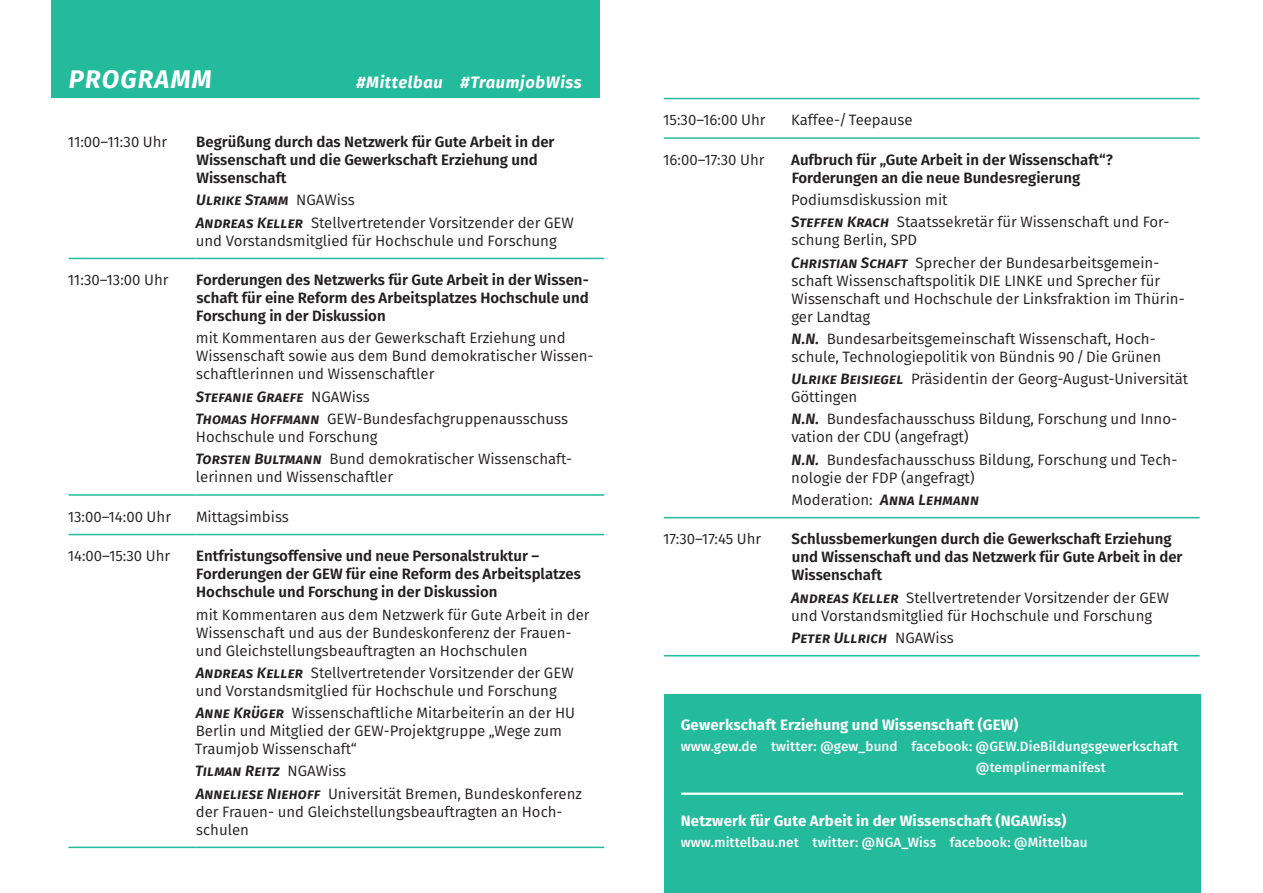
<style>
.page{position:relative;width:1263px;height:893px;background:#fff}
.page>*{position:absolute;margin:0;border:0;box-sizing:border-box;transform-origin:0 0}
.t1{font:italic 700 25.5px "Fira Sans";letter-spacing:.05em;color:#fff}
.t2{font:italic 700 16.5px "Fira Sans";letter-spacing:.04em;color:#fff}
.t3{font:15px/18px "Fira Sans";color:#231f20}
.t4{font:600 15px/18px "Fira Sans";color:#231f20}
.t5{font:700 15px "Fira Sans";letter-spacing:.01em;color:#fff}
.t6{font:italic 600 15px "Fira Sans";letter-spacing:.01em;color:#231f20}
.t7{font:500 13.5px/21px "Fira Sans";letter-spacing:.01em;color:#fff}
.s1{font-weight:600;font-style:italic}
.s2{font-weight:400;font-style:normal}
</style>
<div class="page">
<div style="left:51px;top:0;width:549px;height:98px;background:#24bb9d"></div>
<hr style="left:68px;top:534px;width:128px;height:1px;background:#24bb9d">
<hr style="left:196px;top:534px;width:408px;height:1px;background:#24bb9d">
<hr style="left:196px;top:258px;width:408px;height:1px;background:#24bb9d">
<hr style="left:196px;top:494px;width:408px;height:2px;background:#24bb9d">
<hr style="left:68px;top:258px;width:128px;height:1px;background:#24bb9d">
<hr style="left:68px;top:494px;width:128px;height:2px;background:#24bb9d">
<hr style="left:68px;top:847px;width:128px;height:1px;background:#24bb9d">
<hr style="left:196px;top:847px;width:408px;height:1px;background:#24bb9d">
<hr style="left:664px;top:137px;width:127px;height:2px;background:#24bb9d">
<hr style="left:664px;top:517px;width:127px;height:1px;background:#24bb9d">
<hr style="left:791px;top:137px;width:408px;height:2px;background:#24bb9d">
<hr style="left:791px;top:517px;width:408px;height:1px;background:#24bb9d">
<hr style="left:664px;top:98px;width:127px;height:1px;background:#24bb9d">
<hr style="left:791px;top:98px;width:408px;height:1px;background:#24bb9d">
<hr style="left:664px;top:655px;width:127px;height:1px;background:#24bb9d">
<hr style="left:791px;top:655px;width:408px;height:1px;background:#24bb9d">
<div style="left:664px;top:695px;width:536px;height:198px;background:#24bb9d"></div>
<hr style="left:681px;top:793px;width:502px;height:2px;background:#fff">
<h1 class="t1" style="left:69px;top:57px;width:144px">PROGRAMM</h1>
<p class="t2" style="left:357px;top:68px;width:227px">#Mittelbau #TraumjobWiss</p>
<p class="t3" style="left:68px;top:131px;width:101px">11:00–11:30 Uhr</p>
<p class="t4" style="left:196px;top:131px;width:360px">Begrüßung durch das Netzwerk für Gute Arbeit in der<br>Wissenschaft und die Gewerkschaft Erziehung und<br>Wissenschaft</p>
<p class="t3" style="left:196px;top:187px;width:380px;line-height:22.2px"><span class="s1">Ulrike Stamm</span> NGAWiss<br><span class="s1">Andreas Keller</span> Stellvertretender Vorsitzender der GEW</p>
<p class="t3" style="left:196px;top:230px;width:362px">und Vorstandsmitglied für Hochschule und Forschung</p>
<p class="t3" style="left:68px;top:269px;width:102px">11:30–13:00 Uhr</p>
<p class="t4" style="left:196px;top:269px;width:394px;text-align:justify">Forderungen des Netzwerks für Gute Arbeit in der Wissen&shy;schaft für eine Reform des Arbeitsplatzes Hochschule und Forschung in der Diskussion</p>
<p class="t3" style="left:196px;top:328px;width:397px">mit Kommentaren aus der Gewerkschaft Erziehung und<br>Wissenschaft sowie aus dem Bund demokratischer Wissen&shy;schaftlerinnen und Wissenschaftler</p>
<p class="t3" style="left:195px;top:384px;width:374px;line-height:22.2px"><span class="s1">Stefanie Graefe</span> NGAWiss<br><span class="s1">Thomas Hoffmann</span> GEW-Bundesfachgruppenausschuss</p>
<p class="t3" style="left:195px;top:424px;width:376px;line-height:22.2px">Hochschule und Forschung<br><span class="s1">Torsten Bultmann</span> Bund demokratischer Wissenschaft-</p>
<p class="t3" style="left:196px;top:466px;width:199px">lerinnen und Wissenschaftler</p>
<p class="t3" style="left:68px;top:506px;width:105px">13:00–14:00 Uhr</p>
<p class="t3" style="left:196px;top:506px;width:94px">Mittagsimbiss</p>
<p class="t3" style="left:68px;top:545px;width:104px">14:00–15:30 Uhr</p>
<p class="t4" style="left:196px;top:545px;width:386px">Entfristungsoffensive und neue Personalstruktur –<br>Forderungen der GEW für eine Reform des Arbeitsplatzes<br>Hochschule und Forschung in der Diskussion</p>
<p class="t3" style="left:196px;top:604px;width:395px">mit Kommentaren aus dem Netzwerk für Gute Arbeit in der<br>Wissenschaft und aus der Bundeskonferenz der Frauen&shy;und Gleichstellungsbeauftragten an Hochschulen</p>
<p class="t3" style="left:196px;top:662px;width:379px"><span class="s1">Andreas Keller</span> Stellvertretender Vorsitzender der GEW und Vorstandsmitglied für Hochschule und Forschung</p>
<p class="t3" style="left:195px;top:702px;width:382px"><span class="s1">Anne Krüger</span> Wissenschaftliche Mitarbeiterin an der HU<br>Berlin und Mitglied der GEW-Projektgruppe „Wege zum<br>Traumjob Wissenschaft“</p>
<p class="t3" style="left:195px;top:758px;width:388px;line-height:22.2px"><span class="s1">Tilman Reitz</span> NGAWiss<br><span class="s1">Anneliese Niehoff</span> Universität Bremen, Bundeskonferenz</p>
<p class="t3" style="left:196px;top:801px;width:368px">der Frauen- und Gleichstellungsbeauftragten an Hoch&shy;schulen</p>
<p class="t3" style="left:663px;top:110px;width:104px">15:30–16:00 Uhr</p>
<p class="t3" style="left:791px;top:110px;width:123px">Kaffee-/Teepause</p>
<p class="t3" style="left:663px;top:149px;width:103px">16:00–17:30 Uhr</p>
<p class="t4" style="left:791px;top:149px;width:323px">Aufbruch für „Gute Arbeit in der Wissenschaft“?<br>Forderungen an die neue Bundesregierung</p>
<p class="t3" style="left:791px;top:187px;width:380px;line-height:22.2px">Podiumsdiskussion mit<br><span class="s1">Steffen Krach</span> Staatssekretär für Wissenschaft und For-</p>
<p class="t3" style="left:791px;top:227px;width:370px;line-height:22.2px">schung Berlin, SPD<br><span class="s1">Christian Schaft</span> Sprecher der Bundesarbeitsgemein-</p>
<p class="t3" style="left:791px;top:270px;width:395px">schaft Wissenschaftspolitik DIE LINKE und Sprecher für<br>Wissenschaft und Hochschule der Linksfraktion im Thürin&shy;ger Landtag</p>
<p class="t3" style="left:791px;top:328px;width:371px"><span class="s1">N.N.</span> Bundesarbeitsgemeinschaft Wissenschaft, Hoch&shy;schule, Technologiepolitik von Bündnis 90/Die Grünen</p>
<p class="t3" style="left:791px;top:368px;width:399px"><span class="s1">Ulrike Beisiegel</span> Präsidentin der Georg-August-Universität<br>Göttingen</p>
<p class="t3" style="left:791px;top:409px;width:387px"><span class="s1">N.N.</span> Bundesfachausschuss Bildung, Forschung und Inno&shy;vation der CDU (angefragt)</p>
<p class="t3" style="left:791px;top:449px;width:388px"><span class="s1">N.N.</span> Bundesfachausschuss Bildung, Forschung und Tech&shy;nologie der FDP (angefragt)</p>
<p class="t3" style="left:791px;top:489px;width:189px">Moderation: <span class="s1">Anna Lehmann</span></p>
<p class="t3" style="left:663px;top:529px;width:100px">17:30–17:45 Uhr</p>
<p class="t4" style="left:791px;top:529px;width:392px">Schlussbemerkungen durch die Gewerkschaft Erziehung und Wissenschaft und das Netzwerk für Gute Arbeit in der<br>Wissenschaft</p>
<p class="t3" style="left:791px;top:587px;width:379px"><span class="s1">Andreas Keller</span> Stellvertretender Vorsitzender der GEW und Vorstandsmitglied für Hochschule und Forschung</p>
<p class="t6" style="left:792px;top:625px;width:163px">Peter Ullrich <span class="s2">NGAWiss</span></p>
<p class="t5" style="left:681px;top:711px;width:339px">Gewerkschaft Erziehung und Wissenschaft (GEW)</p>
<p class="t7" style="left:976px;top:734px;width:204px;text-indent:-295px">www.gew.de twitter: @gew_bund facebook: @GEW.DieBildungsgewerkschaft @templinermanifest</p>
<p class="t5" style="left:681px;top:807px;width:387px">Netzwerk für Gute Arbeit in der Wissenschaft (NGAWiss)</p>
<p class="t7" style="left:681px;top:830px;width:408px">www.mittelbau.net twitter: @NGA_Wiss facebook: @Mittelbau</p>
</div>
